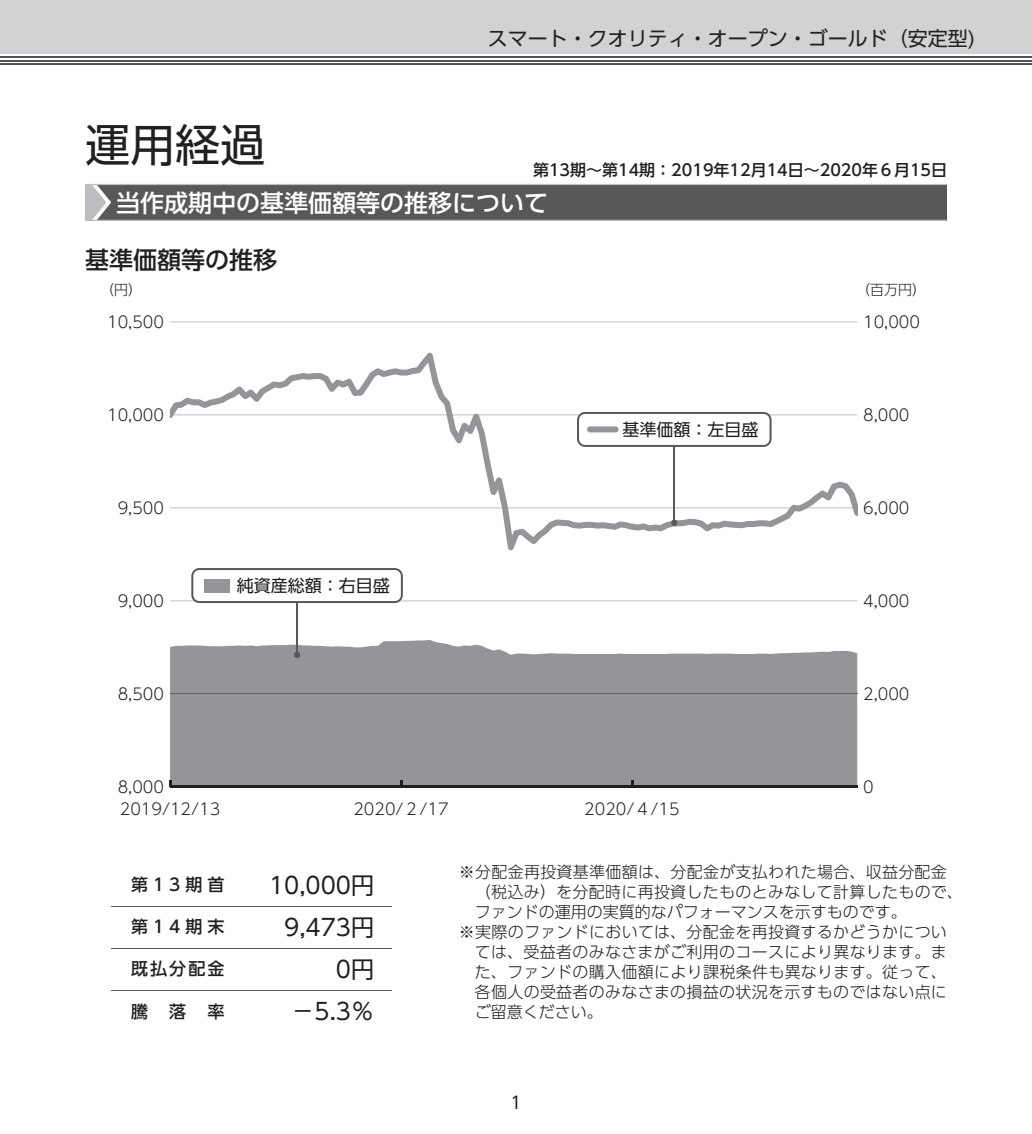
<style>
.page{position:relative;width:1032px;height:1134px;background:#fff}
.page>*{position:absolute;margin:0;border:0;box-sizing:border-box;transform-origin:0 0}
.t1{font:45px "UD Shin Go Pro Regular 90 msp RKSJ H";color:#231f20}
.t2{font:24px "UD Shin Go Pro Medium 90 msp RKSJ H";color:#fff}
.t3{font:24px "UD Shin Go Pro Medium 90 msp RKSJ H";color:#231f20}
.t4{font:23px "UD Shin Go Pro Regular 90 msp RKSJ H";color:#231f20}
.t5{font:20px "UD Shin Go Pro Regular 90 msp RKSJ H";color:#231f20}
.t6{font:17px "UD Shin Go Pro Regular 90 msp RKSJ H";color:#231f20}
.t7{font:17px "UD Shin Go Pro Medium 90 msp RKSJ H";letter-spacing:.295em;color:#231f20}
.t8{font:16px "UD Shin Go Pro Light 90 msp RKSJ H";letter-spacing:.02em;color:#231f20}
.t9{font:16px "UD Shin Go Pro Light 90 msp RKSJ H";color:#231f20}
.t10{font:16px "UD Shin Go Pro Medium 90 msp RKSJ H";color:#231f20}
.t11{font:14px "UD Shin Go Pro Light 90 msp RKSJ H";color:#231f20}
</style>
<div class="page">
<div style="left:0;top:0;width:1032px;height:54px;background:#d1d2d4"></div>
<hr style="left:0;top:63px;width:1032px;height:2px;background:#535355">
<hr style="left:0;top:60px;width:1032px;height:1px;background:#535355">
<hr style="left:0;top:56px;width:1032px;height:2px;background:#535355">
<div style="left:85px;top:184px;width:862px;height:36px;background:#57585a"></div>
<hr style="left:85px;top:220px;width:861px;height:1px;background:#bcbdc0">
<hr style="left:85px;top:184px;width:862px;height:1px;background:#bcbdc0">
<svg style="left:85px;top:185px;width:26px;height:35px"></svg>
<svg style="left:170px;top:640px;width:687px;height:141px;background:#999b9e"></svg>
<hr style="left:170px;top:694px;width:687px;height:1px;background:#636366">
<svg style="left:170px;top:322px;width:687px;height:1px"></svg>
<svg style="left:169px;top:781px;width:688px;height:7px;background:#626163"></svg>
<svg style="left:170px;top:353px;width:687px;height:197px"></svg>
<hr style="left:296px;top:602px;width:2px;height:53px;background:#57585a">
<svg style="left:294px;top:652px;width:6px;height:6px"></svg>
<svg style="left:170px;top:568px;width:687px;height:35px"></svg>
<div style="left:204px;top:579px;width:26px;height:13px;background:#939598"></div>
<hr style="left:674px;top:446px;width:1px;height:77px;background:#57585a">
<svg style="left:671px;top:520px;width:6px;height:6px"></svg>
<svg style="left:170px;top:412px;width:687px;height:35px"></svg>
<div style="left:587px;top:426px;width:31px;height:6px;background:#939598;border-radius:3px"></div>
<hr style="left:111px;top:906px;width:280px;height:1px;background:#57585a">
<hr style="left:111px;top:948px;width:280px;height:1px;background:#57585a">
<hr style="left:111px;top:990px;width:280px;height:1px;background:#57585a">
<p class="t5" style="left:488px;top:31px;width:489px">スマート・クオリティ・オープン・ゴールド（安定型)</p>
<h1 class="t1" style="left:85px;top:128px;width:181px">運用経過</h1>
<p class="t10" style="left:533px;top:164px;width:416px">第13期～第14期：2019年12月14日～2020年６月15日</p>
<h2 class="t2" style="left:116px;top:193px;width:434px">当作成期中の基準価額等の推移について</h2>
<h2 class="t3" style="left:85px;top:251px;width:194px">基準価額等の推移</h2>
<p class="t11" style="left:100px;top:285px;width:43px">（円）</p>
<p class="t11" style="left:856px;top:285px;width:71px">（百万円）</p>
<p class="t8" style="left:107px;top:316px;width:58px">10,500</p>
<p class="t8" style="left:863px;top:316px;width:58px">10,000</p>
<p class="t8" style="left:107px;top:409px;width:58px">10,000</p>
<p class="t6" style="left:622px;top:423px;width:137px">基準価額：左目盛</p>
<p class="t8" style="left:863px;top:409px;width:48px">8,000</p>
<p class="t8" style="left:118px;top:502px;width:48px">9,500</p>
<p class="t8" style="left:863px;top:502px;width:48px">6,000</p>
<p class="t8" style="left:118px;top:595px;width:48px">9,000</p>
<p class="t6" style="left:237px;top:579px;width:154px">純資産総額：右目盛</p>
<p class="t8" style="left:863px;top:595px;width:48px">4,000</p>
<p class="t8" style="left:118px;top:688px;width:48px">8,500</p>
<p class="t8" style="left:863px;top:688px;width:48px">2,000</p>
<p class="t8" style="left:118px;top:781px;width:48px">8,000</p>
<p class="t8" style="left:863px;top:781px;width:12px">0</p>
<p class="t8" style="left:120px;top:803px;width:102px">2019/12/13</p>
<p class="t8" style="left:353px;top:803px;width:97px">2020/２/17</p>
<p class="t8" style="left:584px;top:803px;width:97px">2020/４/15</p>
<p class="t7" style="left:131px;top:878px;width:95px">第13期首</p>
<h3 class="t4" style="left:269px;top:876px;width:107px">10,000円</h3>
<p class="t7" style="left:131px;top:921px;width:95px">第14期末</p>
<h3 class="t4" style="left:284px;top:918px;width:91px">9,473円</h3>
<p class="t7" style="left:131px;top:963px;width:95px">既払分配金</p>
<h3 class="t4" style="left:336px;top:960px;width:40px">0円</h3>
<p class="t7" style="left:131px;top:1005px;width:18px">騰</p>
<p class="t7" style="left:169px;top:1005px;width:18px">落</p>
<p class="t7" style="left:208px;top:1005px;width:18px">率</p>
<h3 class="t4" style="left:291px;top:1002px;width:84px">－5.3％</h3>
<p class="t8" style="left:459px;top:866px;width:489px">※分配金再投資基準価額は、分配金が支払われた場合、収益分配金</p>
<p class="t8" style="left:475px;top:886px;width:490px">（税込み）を分配時に再投資したものとみなして計算したもので、</p>
<p class="t9" style="left:475px;top:906px;width:434px">ファンドの運用の実質的なパフォーマンスを示すものです。</p>
<p class="t8" style="left:459px;top:926px;width:490px">※実際のファンドにおいては、分配金を再投資するかどうかについ</p>
<p class="t8" style="left:475px;top:946px;width:473px">ては、受益者のみなさまがご利用のコースにより異なります。ま</p>
<p class="t8" style="left:475px;top:966px;width:474px">た、ファンドの購入価額により課税条件も異なります。従って、</p>
<p class="t8" style="left:475px;top:986px;width:474px">各個人の受益者のみなさまの損益の状況を示すものではない点に</p>
<p class="t9" style="left:475px;top:1006px;width:130px">ご留意ください。</p>
<p class="t6" style="left:510px;top:1096px;width:13px">1</p>
</div>
